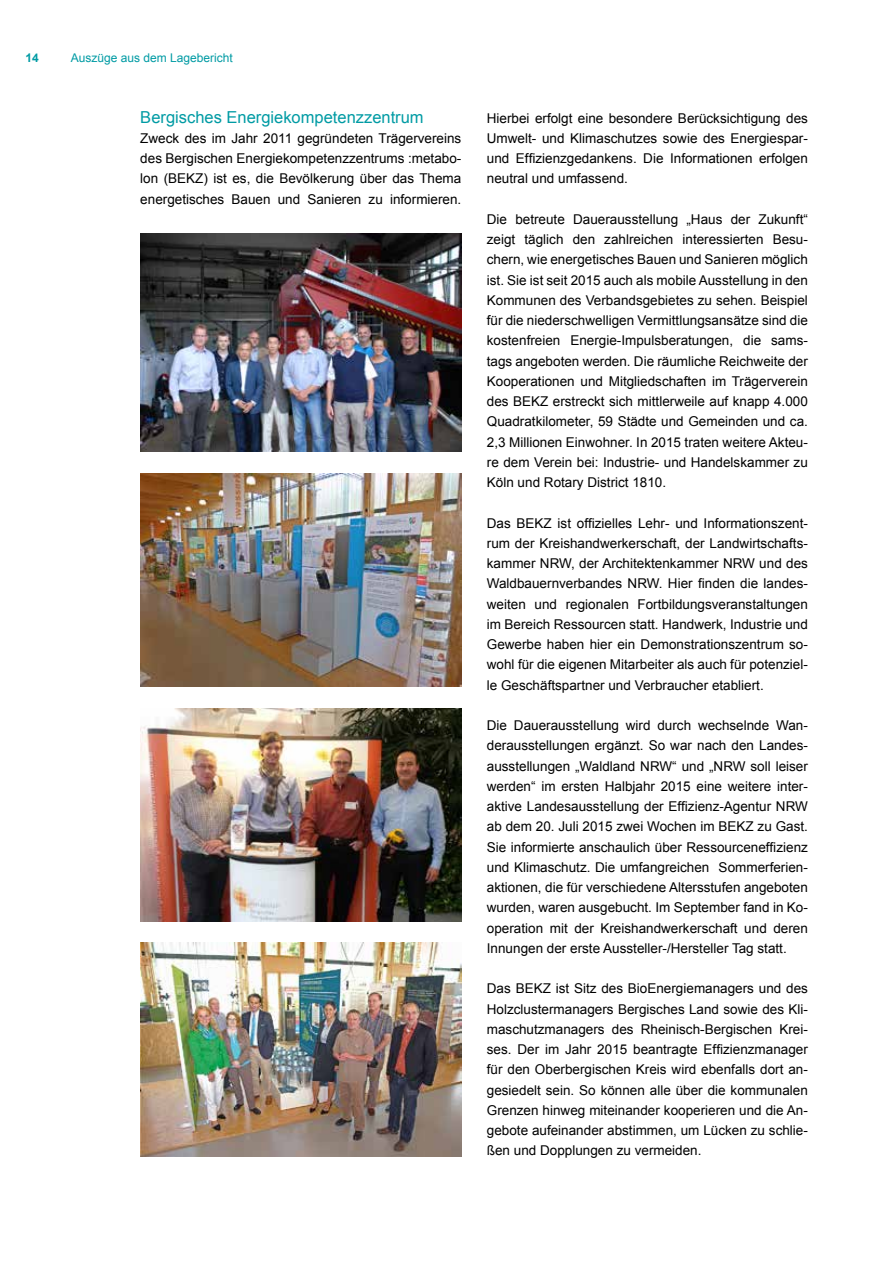
<style>
.page{position:relative;width:893px;height:1263px;background:#fff}
.page>*{position:absolute;margin:0;border:0;box-sizing:border-box;transform-origin:0 0}
.t1{font:16.5px "Arial";color:#009ba4}
.t2{font:13.5px/20.2px "Arial";color:#000;text-align:justify}
.t3{font:12px "Arial";color:#009ba4}
.t4{font:700 12px "Arial";color:#009ba4}
</style>
<div class="page">
<img style="left:140px;top:943px;width:321px;height:214px">
<img style="left:140px;top:473px;width:321px;height:214px">
<img style="left:140px;top:234px;width:321px;height:218px">
<img style="left:140px;top:708px;width:321px;height:214px">
<p class="t4" style="left:26px;top:51px;width:15px">14</p>
<p class="t3" style="left:71px;top:53px;width:164px">Auszüge aus dem Lagebericht</p>
<p class="t1" style="left:140px;top:110px;width:285px">Bergisches Energiekompetenzzentrum</p>
<p class="t2" style="left:140px;top:129px;width:323px">Zweck des im Jahr 2011 gegründeten Trägervereins des Bergischen Energiekompetenzzentrums :metabo&shy;lon (BEKZ) ist es, die Bevölkerung über das Thema energetisches Bauen und Sanieren zu informieren.</p>
<p class="t2" style="left:487px;top:109px;width:323px">Hierbei erfolgt eine besondere Berücksichtigung des Umwelt- und Klimaschutzes sowie des Energiespar&shy;und Effizienzgedankens. Die Informationen erfolgen neutral und umfassend.</p>
<p class="t2" style="left:487px;top:210px;width:323px">Die betreute Dauerausstellung „Haus der Zukunft“ zeigt täglich den zahlreichen interessierten Besu&shy;chern, wie energetisches Bauen und Sanieren möglich ist. Sie ist seit 2015 auch als mobile Ausstellung in den Kommunen des Verbandsgebietes zu sehen. Beispiel für die niederschwelligen Vermittlungsansätze sind die kostenfreien Energie-Impulsberatungen, die sams&shy;tags angeboten werden. Die räumliche Reichweite der Kooperationen und Mitgliedschaften im Trägerverein des BEKZ erstreckt sich mittlerweile auf knapp 4.000<br>Quadratkilometer, 59 Städte und Gemeinden und ca.<br>2,3 Millionen Einwohner. In 2015 traten weitere Akteu&shy;re dem Verein bei: Industrie- und Handelskammer zu Köln und Rotary District 1810.</p>
<p class="t2" style="left:487px;top:513px;width:323px">Das BEKZ ist offizielles Lehr- und Informationszent&shy;rum der Kreishandwerkerschaft, der Landwirtschafts&shy;kammer NRW, der Architektenkammer NRW und des Waldbauernverbandes NRW. Hier finden die landes&shy;weiten und regionalen Fortbildungsveranstaltungen im Bereich Ressourcen statt. Handwerk, Industrie und Gewerbe haben hier ein Demonstrationszentrum so&shy;wohl für die eigenen Mitarbeiter als auch für potenziel&shy;le Geschäftspartner und Verbraucher etabliert.</p>
<p class="t2" style="left:487px;top:716px;width:323px">Die Dauerausstellung wird durch wechselnde Wan&shy;derausstellungen ergänzt. So war nach den Landes&shy;ausstellungen „Waldland NRW“ und „NRW soll leiser werden“ im ersten Halbjahr 2015 eine weitere inter&shy;aktive Landesausstellung der Effizienz-Agentur NRW ab dem 20. Juli 2015 zwei Wochen im BEKZ zu Gast.<br>Sie informierte anschaulich über Ressourceneffizienz und Klimaschutz. Die umfangreichen Sommerferien&shy;aktionen, die für verschiedene Altersstufen angeboten wurden, waren ausgebucht. Im September fand in Ko&shy;operation mit der Kreishandwerkerschaft und deren Innungen der erste Aussteller-/Hersteller Tag statt.</p>
<p class="t2" style="left:487px;top:980px;width:323px">Das BEKZ ist Sitz des BioEnergiemanagers und des Holzclustermanagers Bergisches Land sowie des Kli&shy;maschutzmanagers des Rheinisch-Bergischen Krei&shy;ses. Der im Jahr 2015 beantragte Effizienzmanager für den Oberbergischen Kreis wird ebenfalls dort an&shy;gesiedelt sein. So können alle über die kommunalen Grenzen hinweg miteinander kooperieren und die An&shy;gebote aufeinander abstimmen, um Lücken zu schlie&shy;ßen und Dopplungen zu vermeiden.</p>
</div>
